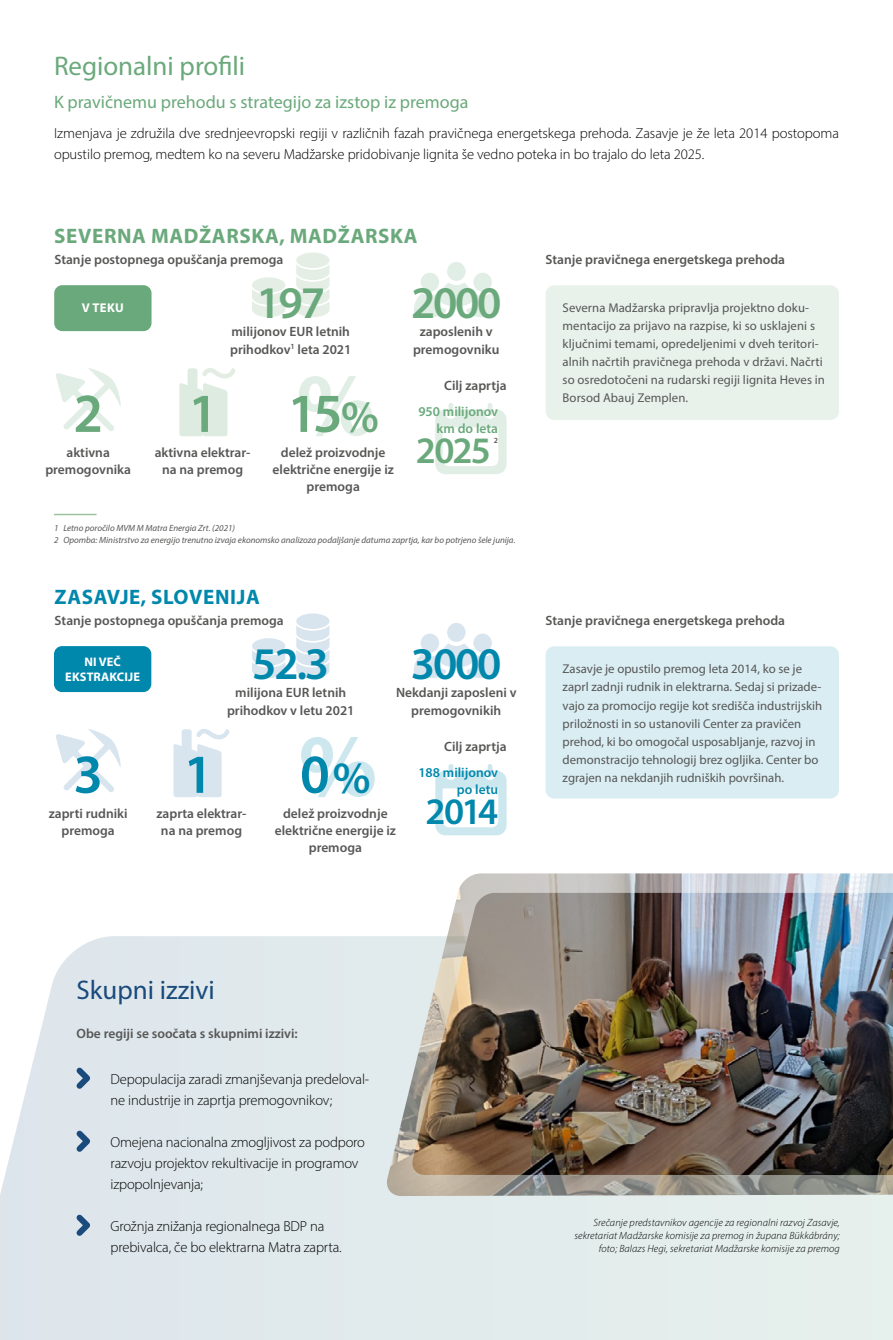
<style>
.page{position:relative;width:893px;height:1340px;background:#fff}
.page>*{position:absolute;margin:0;border:0;box-sizing:border-box;transform-origin:0 0}
.t1{font:600 55.35px "Myriad Pro";color:#6aa97b}
.t2{font:600 55.35px "Myriad Pro";color:#0087ac}
.t3{font:600 45.45px "Myriad Pro";letter-spacing:-.05em;color:#0087ac}
.t4{font:600 45.45px "Myriad Pro";letter-spacing:-.05em;color:#6aa97b}
.t5{font:600 37.5px "Myriad Pro";color:#6aa97b}
.t6{font:600 37.5px "Myriad Pro";color:#0087ac}
.t7{font:27px "Myriad Pro";color:#6aa97b}
.t8{font:27px "Myriad Pro";color:#1a4b7c}
.t9{font:700 21px "Myriad Pro";letter-spacing:.03em;color:#6aa97b}
.t10{font:700 21px "Myriad Pro";letter-spacing:.03em;color:#0087ac}
.t11{font:18px "Myriad Pro";color:#6aa97b}
.t12{font:300 14.55px/21px "Myriad Pro";letter-spacing:-.01em;color:#000}
.t13{font:600 13.5px/17.2px "Myriad Pro";color:#575756;text-align:center}
.t14{font:600 13.5px/16.2px "Myriad Pro";color:#6aa97b;text-align:right}
.t15{font:600 13.5px/16.2px "Myriad Pro";color:#0087ac;text-align:right}
.t16{font:12.75px/18px "Myriad Pro";color:#575756}
.t17{font:700 12.75px "Myriad Pro";color:#fff}
.t18{font:700 12.45px/15px "Myriad Pro";letter-spacing:.01em;color:#fff;text-align:center}
.t19{font:italic 300 10.5px/12.6px "Myriad Pro";letter-spacing:.01em;color:#000;text-align:right}
.t20{font:italic 9px/12px "Myriad Pro";color:#575756}
.t21{font:600 7.8px "Myriad Pro";color:#575756}
.s1{font-size:45px}
</style>
<div class="page">
<div style="left:546px;top:285px;width:293px;height:135px;background:#e8f2eb;border-radius:9px"></div>
<div style="left:0;top:936px;width:893px;height:403px;background:#e0e9ec"></div>
<svg style="left:296px;top:264px;width:33px;height:53px"></svg>
<div style="left:296px;top:252px;width:33px;height:16px;background:#e4eee5;border-radius:50%"></div>
<svg style="left:252px;top:289px;width:33px;height:28px"></svg>
<div style="left:252px;top:277px;width:33px;height:16px;background:#e4eee5;border-radius:50%"></div>
<svg style="left:71px;top:1062px;width:25px;height:32px"></svg>
<svg style="left:71px;top:1125px;width:25px;height:32px"></svg>
<svg style="left:71px;top:1209px;width:25px;height:32px"></svg>
<hr style="left:449px;top:403px;width:4px;height:13px;background:#e1eee5;border-radius:2px">
<hr style="left:488px;top:403px;width:4px;height:13px;background:#e1eee5;border-radius:2px">
<svg style="left:435px;top:409px;width:72px;height:65px"></svg>
<div style="left:473px;top:273px;width:19px;height:19px;background:#e1eee5;border-radius:50%"></div>
<div style="left:447px;top:262px;width:19px;height:19px;background:#e1eee5;border-radius:50%"></div>
<div style="left:421px;top:273px;width:18px;height:19px;background:#e1eee5;border-radius:50%"></div>
<svg style="left:414px;top:282px;width:85px;height:35px"></svg>
<svg style="left:299px;top:376px;width:74px;height:60px"></svg>
<div style="left:546px;top:646px;width:293px;height:152px;background:#d9edf2;border-radius:9px"></div>
<svg style="left:296px;top:625px;width:33px;height:53px"></svg>
<div style="left:296px;top:613px;width:33px;height:16px;background:#d9e5ee;border-radius:50%"></div>
<svg style="left:252px;top:650px;width:33px;height:28px"></svg>
<div style="left:252px;top:638px;width:33px;height:15px;background:#d9e5ee;border-radius:50%"></div>
<div style="left:473px;top:633px;width:19px;height:19px;background:#d9e5ee;border-radius:50%"></div>
<div style="left:447px;top:623px;width:19px;height:19px;background:#d9e5ee;border-radius:50%"></div>
<div style="left:421px;top:633px;width:18px;height:19px;background:#d9e5ee;border-radius:50%"></div>
<svg style="left:414px;top:643px;width:85px;height:35px"></svg>
<hr style="left:449px;top:764px;width:4px;height:12px;background:#cde7ee;border-radius:2px">
<hr style="left:488px;top:764px;width:4px;height:12px;background:#cde7ee;border-radius:2px">
<svg style="left:435px;top:770px;width:72px;height:65px"></svg>
<div style="left:54px;top:646px;width:97px;height:46px;background:#0087ac;border-radius:8px"></div>
<svg style="left:174px;top:729px;width:56px;height:68px"></svg>
<svg style="left:56px;top:729px;width:65px;height:63px"></svg>
<svg style="left:301px;top:737px;width:74px;height:60px"></svg>
<img style="left:385px;top:873px;width:508px;height:322px">
<img style="left:411px;top:892px;width:482px;height:283px">
<hr style="left:54px;top:514px;width:43px;height:1px;background:#9cc2a1">
<div style="left:54px;top:285px;width:98px;height:46px;background:#6aa97b;border-radius:8px"></div>
<svg style="left:179px;top:368px;width:56px;height:68px"></svg>
<svg style="left:56px;top:368px;width:65px;height:63px"></svg>
<h3 class="t7" style="left:54px;top:49px;width:193px">Regionalni profili</h3>
<h3 class="t11" style="left:54px;top:91px;width:416px">K pravičnemu prehodu s strategijo za izstop iz premoga</h3>
<p class="t12" style="left:54px;top:123px;width:787px">Izmenjava je združila dve srednjeevropski regiji v različnih fazah pravičnega energetskega prehoda. Zasavje je že leta 2014 postopoma opustilo premog, medtem ko na severu Madžarske pridobivanje lignita še vedno poteka in bo trajalo do leta 2025.</p>
<h3 class="t9" style="left:54px;top:222px;width:365px">SEVERNA MADŽARSKA, MADŽARSKA</h3>
<p class="t13" style="left:54px;top:251px;width:231px">Stanje postopnega opuščanja premoga</p>
<p class="t13" style="left:546px;top:251px;width:241px">Stanje pravičnega energetskega prehoda</p>
<p class="t16" style="left:563px;top:298px;width:264px">Severna Madžarska pripravlja projektno doku&shy;mentacijo za prijavo na razpise, ki so usklajeni s ključnimi temami, opredeljenimi v dveh teritori&shy;alnih načrtih pravičnega prehoda v državi. Načrti so osredotočeni na rudarski regiji lignita Heves in Borsod Abauj Zemplen.</p>
<h2 class="t4" style="left:257px;top:273px;width:70px">197</h2>
<h2 class="t4" style="left:411px;top:273px;width:92px">2000</h2>
<p class="t17" style="left:82px;top:300px;width:44px">V TEKU</p>
<p class="t13" style="left:230px;top:323px;width:123px;text-align:left">milijonov EUR letnih prihodkov<sup>1</sup> leta 2021</p>
<p class="t13" style="left:413px;top:323px;width:88px">zaposlenih v premogovniku</p>
<p class="t13" style="left:444px;top:377px;width:64px">Cilj zaprtja</p>
<p class="t14" style="left:418px;top:403px;width:81px">950 milijonov km do leta</p>
<h3 class="t5" style="left:416px;top:426px;width:77px">2025</h3>
<p class="t21" style="left:494px;top:435px;width:6px">2</p>
<h1 class="t1" style="left:73px;top:378px;width:31px">2</h1>
<h1 class="t1" style="left:188px;top:378px;width:31px">1</h1>
<h1 class="t1" style="left:287px;top:378px;width:93px">15<span class="s1">%</span></h1>
<p class="t13" style="left:45px;top:443px;width:87px">aktivna premogovnika</p>
<p class="t13" style="left:155px;top:443px;width:97px">aktivna elektrar&shy;na na premog</p>
<p class="t13" style="left:273px;top:443px;width:123px">delež proizvodnje električne energije iz premoga</p>
<p class="t20" style="left:54px;top:521px;width:463px">1 Letno poročilo MVM M Matra Energia Zrt. (2021)<br>2 Opomba: Ministrstvo za energijo trenutno izvaja ekonomsko analizoza podaljšanje datuma zaprtja, kar bo potrjeno šele junija.</p>
<h3 class="t10" style="left:54px;top:583px;width:207px">ZASAVJE, SLOVENIJA</h3>
<p class="t13" style="left:55px;top:611px;width:231px">Stanje postopnega opuščanja premoga</p>
<p class="t18" style="left:65px;top:654px;width:76px">NI VEČ<br>EKSTRAKCIJE</p>
<h1 class="t2" style="left:73px;top:739px;width:31px">3</h1>
<p class="t13" style="left:49px;top:804px;width:80px">zaprti rudniki premoga</p>
<h2 class="t3" style="left:252px;top:634px;width:78px">52.3</h2>
<h2 class="t3" style="left:411px;top:634px;width:92px">3000</h2>
<p class="t13" style="left:227px;top:683px;width:129px">milijona EUR letnih prihodkov v letu 2021</p>
<p class="t13" style="left:396px;top:683px;width:122px">Nekdanji zaposleni v premogovnikih</p>
<h1 class="t2" style="left:183px;top:739px;width:31px">1</h1>
<p class="t13" style="left:157px;top:804px;width:91px">zaprta elektrar&shy;na na premog</p>
<h1 class="t2" style="left:300px;top:739px;width:72px">0<span class="s1">%</span></h1>
<p class="t13" style="left:275px;top:804px;width:123px">delež proizvodnje električne energije iz premoga</p>
<p class="t13" style="left:444px;top:737px;width:64px">Cilj zaprtja</p>
<p class="t15" style="left:418px;top:764px;width:81px">188 milijonov po letu</p>
<h3 class="t6" style="left:426px;top:787px;width:74px">2014</h3>
<p class="t13" style="left:546px;top:611px;width:241px">Stanje pravičnega energetskega prehoda</p>
<p class="t16" style="left:563px;top:660px;width:261px">Zasavje je opustilo premog leta 2014, ko se je zaprl zadnji rudnik in elektrarna. Sedaj si prizade&shy;vajo za promocijo regije kot središča industrijskih priložnosti in so ustanovili Center za pravičen prehod, ki bo omogočal usposabljanje, razvoj in demonstracijo tehnologij brez ogljika. Center bo zgrajen na nekdanjih rudniških površinah.</p>
<h3 class="t8" style="left:77px;top:973px;width:140px">Skupni izzivi</h3>
<p class="t13" style="left:77px;top:1025px;width:223px">Obe regiji se soočata s skupnimi izzivi:</p>
<p class="t12" style="left:111px;top:1068px;width:260px">Depopulacija zaradi zmanjševanja predeloval&shy;ne industrije in zaprtja premogovnikov;</p>
<p class="t12" style="left:111px;top:1131px;width:256px">Omejena nacionalna zmogljivost za podporo razvoju projektov rekultivacije in programov izpopolnjevanja;</p>
<p class="t12" style="left:111px;top:1215px;width:233px">Grožnja znižanja regionalnega BDP na prebivalca, če bo elektrarna Matra zaprta.</p>
<p class="t19" style="left:574px;top:1216px;width:267px">Srečanje predstavnikov agencije za regionalni razvoj Zasavje, sekretariat Madžarske komisije za premog in župana Bükkábrány; foto; Balazs Hegi, sekretariat Madžarske komisije za premog</p>
</div>
